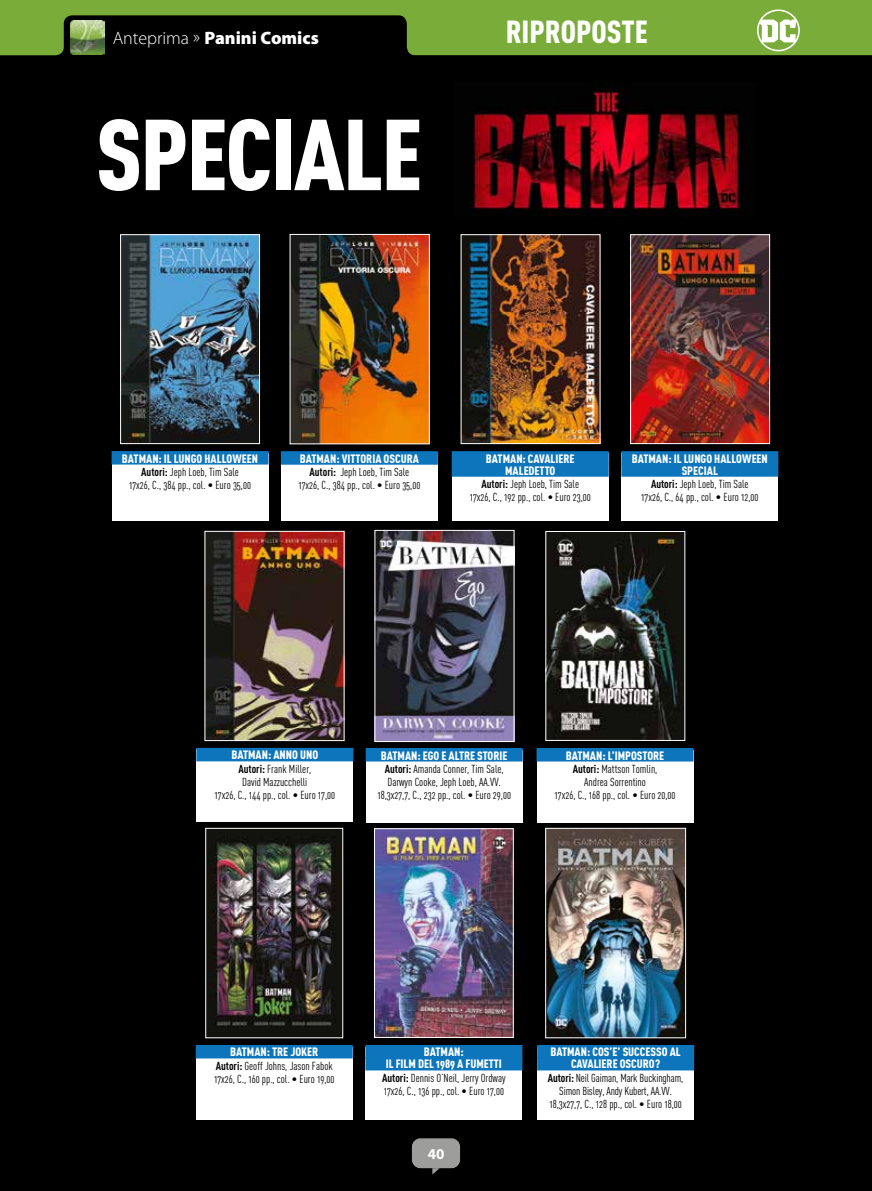
<style>
.page{position:relative;width:872px;height:1191px;background:#fff}
.page>*{position:absolute;margin:0;border:0;box-sizing:border-box;transform-origin:0 0}
.t1{font:99px "DIN Cond Black Alternate";letter-spacing:-.02em;color:#fff}
.t2{font:31.5px "DIN Cond Black Alternate";color:#fff}
.t3{font:900 18px "Myriad Pro";color:#fff}
.t4{font:700 15px "Myriad Pro";color:#fff}
.t5{font:12px/12px "DIN Cond Black Alternate";color:#fff;text-align:center}
.t6{font:11.55px/13.2px "DIN Cond Regular Alternate";color:#000;text-align:center}
.s1{font-weight:300}
.s2{font-family:"DIN Cond";font-weight:700}
</style>
<div class="page">
<div style="left:0;top:3px;width:872px;height:1188px;background:#000"></div>
<svg style="left:0;top:0;width:872px;height:56px;fill:#79ac38"></svg>
<img style="left:70px;top:21px;width:34px;height:34px">
<div style="left:412px;top:1138px;width:48px;height:30px;background:#9d9d9c;border-radius:9px"></div>
<svg style="left:432px;top:1168px;width:7px;height:6px"></svg>
<svg style="left:757px;top:9px;width:43px;height:42px;background:#b1cf8c"></svg>
<img style="left:472px;top:82px;width:276px;height:135px">
<img style="left:632px;top:236px;width:136px;height:206px">
<div style="left:630px;top:234px;width:140px;height:210px;border:1px solid #fff"></div>
<div style="left:621px;top:453px;width:157px;height:68px;background:#fff"></div>
<div style="left:621px;top:451px;width:157px;height:14px;background:#0c75bb"></div>
<div style="left:621px;top:463px;width:157px;height:14px;background:#0c75bb"></div>
<img style="left:376px;top:532px;width:136px;height:208px">
<div style="left:374px;top:530px;width:140px;height:212px;border:1px solid #fff"></div>
<div style="left:366px;top:750px;width:156px;height:72px;background:#fff"></div>
<div style="left:366px;top:748px;width:156px;height:13px;background:#0c75bb"></div>
<img style="left:206px;top:533px;width:136px;height:206px">
<div style="left:204px;top:531px;width:140px;height:210px;border:1px solid #fff"></div>
<div style="left:196px;top:750px;width:157px;height:72px;background:#fff"></div>
<div style="left:196px;top:748px;width:157px;height:13px;background:#0c75bb"></div>
<img style="left:547px;top:533px;width:136px;height:206px">
<div style="left:545px;top:531px;width:140px;height:210px;border:1px solid #fff"></div>
<div style="left:536px;top:750px;width:157px;height:72px;background:#fff"></div>
<div style="left:536px;top:748px;width:157px;height:13px;background:#0c75bb"></div>
<img style="left:292px;top:236px;width:136px;height:206px">
<div style="left:290px;top:234px;width:140px;height:210px;border:1px solid #fff"></div>
<div style="left:281px;top:453px;width:157px;height:68px;background:#fff"></div>
<div style="left:281px;top:451px;width:157px;height:14px;background:#0c75bb"></div>
<img style="left:122px;top:236px;width:136px;height:206px">
<div style="left:120px;top:234px;width:140px;height:210px;border:1px solid #fff"></div>
<div style="left:112px;top:453px;width:156px;height:68px;background:#fff"></div>
<div style="left:112px;top:451px;width:156px;height:13px;background:#0c75bb"></div>
<img style="left:463px;top:236px;width:135px;height:206px">
<div style="left:461px;top:234px;width:139px;height:210px;border:1px solid #fff"></div>
<div style="left:452px;top:453px;width:157px;height:68px;background:#fff"></div>
<div style="left:452px;top:451px;width:157px;height:14px;background:#0c75bb"></div>
<div style="left:452px;top:463px;width:157px;height:14px;background:#0c75bb"></div>
<img style="left:547px;top:830px;width:137px;height:206px">
<div style="left:545px;top:828px;width:141px;height:210px;border:1px solid #fff"></div>
<div style="left:537px;top:1047px;width:157px;height:72px;background:#fff"></div>
<div style="left:537px;top:1045px;width:157px;height:13px;background:#0c75bb"></div>
<div style="left:537px;top:1057px;width:157px;height:13px;background:#0c75bb"></div>
<img style="left:207px;top:830px;width:134px;height:206px">
<div style="left:205px;top:828px;width:138px;height:210px;border:1px solid #fff"></div>
<div style="left:196px;top:1047px;width:157px;height:72px;background:#fff"></div>
<div style="left:196px;top:1045px;width:157px;height:13px;background:#0c75bb"></div>
<img style="left:376px;top:830px;width:136px;height:206px">
<div style="left:374px;top:828px;width:140px;height:210px;border:1px solid #fff"></div>
<div style="left:365px;top:1047px;width:157px;height:72px;background:#fff"></div>
<div style="left:365px;top:1045px;width:157px;height:13px;background:#0c75bb"></div>
<div style="left:365px;top:1057px;width:157px;height:13px;background:#0c75bb"></div>
<h3 class="t3" style="left:113px;top:28px;width:208px"><span class="s1">Anteprima »</span> Panini Comics</h3>
<h1 class="t1" style="left:96px;top:93px;width:328px">SPECIALE</h1>
<h2 class="t2" style="left:506px;top:12px;width:144px">RIPROPOSTE</h2>
<p class="t5" style="left:122px;top:452px;width:138px">BATMAN: IL LUNGO HALLOWEEN</p>
<p class="t6" style="left:129px;top:465px;width:123px"><span class="s2">Autori:</span> Jeph Loeb, Tim Sale<br>17x26, C., 384 pp., col. • Euro 35,00</p>
<p class="t5" style="left:300px;top:452px;width:121px">BATMAN: VITTORIA OSCURA</p>
<p class="t6" style="left:298px;top:465px;width:123px"><span class="s2">Autori:</span> Jeph Loeb, Tim Sale<br>17x26, C., 384 pp., col. • Euro 35,00</p>
<p class="t5" style="left:486px;top:452px;width:90px">BATMAN: CAVALIERE<br>MALEDETTO</p>
<p class="t6" style="left:470px;top:477px;width:122px"><span class="s2">Autori:</span> Jeph Loeb, Tim Sale<br>17x26, C., 192 pp., col. • Euro 23,00</p>
<p class="t5" style="left:631px;top:452px;width:138px">BATMAN: IL LUNGO HALLOWEEN<br>SPECIAL</p>
<p class="t6" style="left:641px;top:477px;width:119px"><span class="s2">Autori:</span> Jeph Loeb, Tim Sale<br>17x26, C., 64 pp., col. • Euro 12,00</p>
<p class="t5" style="left:231px;top:748px;width:88px">BATMAN: ANNO UNO</p>
<p class="t6" style="left:214px;top:761px;width:122px"><span class="s2">Autori:</span> Frank Miller,<br>David Mazzucchelli<br>17x26, C., 144 pp., col. • Euro 17,00</p>
<p class="t5" style="left:381px;top:749px;width:128px">BATMAN: EGO E ALTRE STORIE</p>
<p class="t6" style="left:377px;top:762px;width:135px"><span class="s2">Autori:</span> Amanda Conner, Tim Sale,<br>Darwyn Cooke, Jeph Loeb, AA.VV.<br>18,3x27,7, C., 232 pp., col. • Euro 29,00</p>
<p class="t5" style="left:566px;top:749px;width:100px">BATMAN: L’IMPOSTORE</p>
<p class="t6" style="left:554px;top:762px;width:122px"><span class="s2">Autori:</span> Mattson Tomlin,<br>Andrea Sorrentino<br>17x26, C., 168 pp., col. • Euro 20,00</p>
<p class="t5" style="left:230px;top:1045px;width:90px">BATMAN: TRE JOKER</p>
<p class="t6" style="left:214px;top:1058px;width:122px;text-align:left"><span class="s2">Autori:</span> Geoff Johns, Jason Fabok<br>17x26, C., 160 pp., col. • Euro 19,00</p>
<p class="t5" style="left:386px;top:1045px;width:118px">BATMAN:<br>IL FILM DEL 1989 A FUMETTI</p>
<p class="t6" style="left:382px;top:1070px;width:125px;text-align:left"><span class="s2">Autori:</span> Dennis O’Neil, Jerry Ordway<br>17x26, C., 136 pp., col. • Euro 17,00</p>
<p class="t4" style="left:428px;top:1145px;width:18px">40</p>
<p class="t5" style="left:550px;top:1045px;width:132px">BATMAN: COS’E’ SUCCESSO AL<br>CAVALIERE OSCURO?</p>
<p class="t6" style="left:548px;top:1070px;width:137px"><span class="s2">Autori:</span> Neil Gaiman, Mark Buckingham,<br>Simon Bisley, Andy Kubert, AA.VV.<br>18,3x27,7, C., 128 pp., col. • Euro 18,00</p>
</div>
